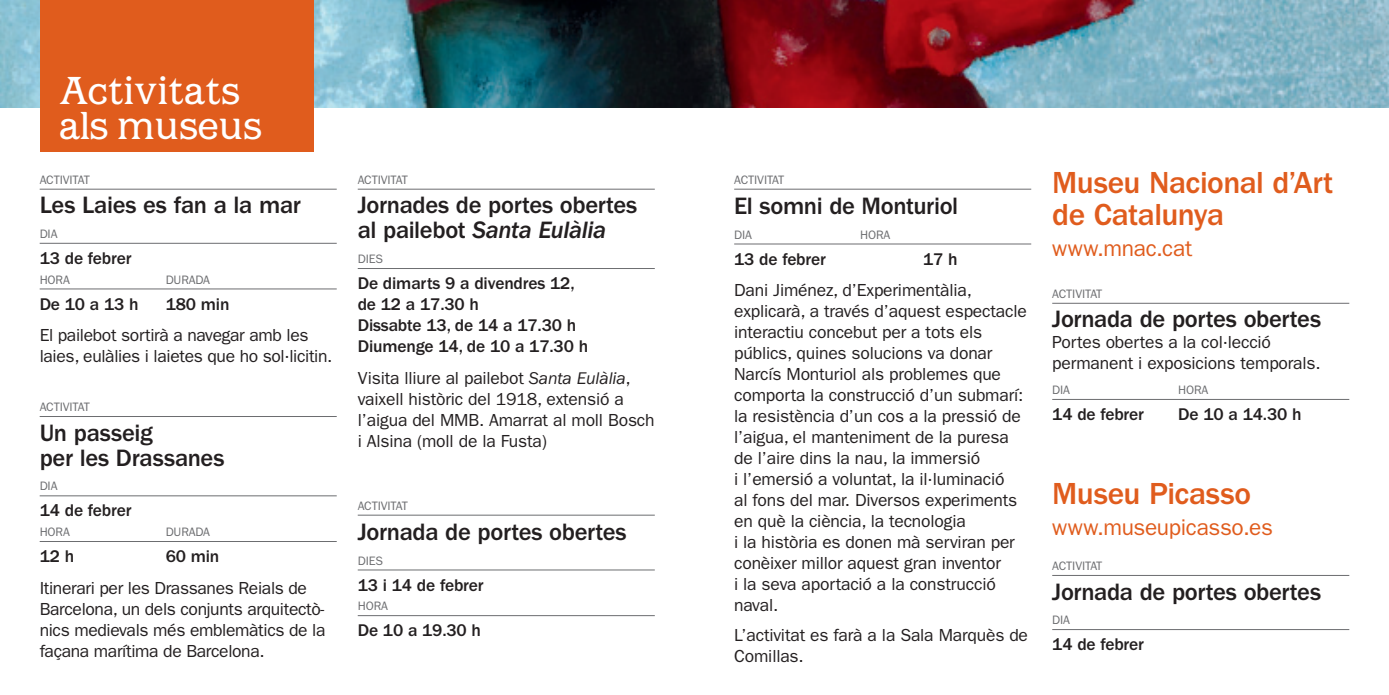
<style>
.page{position:relative;width:1389px;height:695px;background:#fff}
.page>*{position:absolute;margin:0;border:0;box-sizing:border-box;transform-origin:0 0}
.t1{font:35px/35px "Barcelona";color:#fff}
.t2{font:500 31.5px/31.5px "ITC Franklin Gothic Std";letter-spacing:-.015em;color:#e05c1d}
.t3{font:500 24.5px/25.2px "ITC Franklin Gothic Std";letter-spacing:-.015em;color:#231f20}
.t4{font:24.5px "ITC Franklin Gothic Std Med It";letter-spacing:-.015em;color:#231f20}
.t5{font:22.75px "ITC Franklin Gothic Std";letter-spacing:-.015em;color:#e05c1d}
.t6{font:17.5px/21px "ITC Franklin Gothic Std";letter-spacing:-.01em;color:#231f20}
.t7{font:500 17.5px/21px "ITC Franklin Gothic Std";letter-spacing:-.01em;color:#231f20}
.t8{font:12.25px "ITC Franklin Gothic Std";letter-spacing:-.01em;color:#6c6d70}
.s1{font-family:"ITC Franklin Gothic Std";font-weight:500}
.s2{font-style:italic}
</style>
<div class="page">
<img style="left:0;top:0;width:1389px;height:108px">
<div style="left:40px;top:0;width:274px;height:151px;background:#e05c1d"></div>
<hr style="left:40px;top:189px;width:297px;height:1px;background:#6c6d70">
<hr style="left:40px;top:243px;width:297px;height:1px;background:#6c6d70">
<hr style="left:40px;top:288px;width:297px;height:1px;background:#6c6d70">
<hr style="left:40px;top:416px;width:297px;height:1px;background:#6c6d70">
<hr style="left:40px;top:495px;width:297px;height:1px;background:#6c6d70">
<hr style="left:40px;top:541px;width:297px;height:1px;background:#6c6d70">
<hr style="left:358px;top:189px;width:297px;height:1px;background:#6c6d70">
<hr style="left:358px;top:268px;width:297px;height:1px;background:#6c6d70">
<hr style="left:358px;top:514px;width:297px;height:1px;background:#6c6d70">
<hr style="left:358px;top:569px;width:297px;height:1px;background:#6c6d70">
<hr style="left:358px;top:615px;width:297px;height:1px;background:#6c6d70">
<hr style="left:734px;top:189px;width:297px;height:1px;background:#6c6d70">
<hr style="left:734px;top:243px;width:297px;height:1px;background:#6c6d70">
<hr style="left:1052px;top:303px;width:297px;height:1px;background:#6c6d70">
<hr style="left:1052px;top:399px;width:297px;height:1px;background:#6c6d70">
<hr style="left:1052px;top:575px;width:297px;height:1px;background:#6c6d70">
<hr style="left:1052px;top:629px;width:297px;height:1px;background:#6c6d70">
<h1 class="t1" style="left:59px;top:74px;width:205px">Activitats als museus</h1>
<p class="t8" style="left:40px;top:172px;width:52px">Activitat</p>
<h3 class="t3" style="left:40px;top:193px;width:263px">Les Laies es fan a la mar</h3>
<p class="t8" style="left:40px;top:227px;width:19px">DiA</p>
<p class="t7" style="left:40px;top:248px;width:93px">13 de febrer</p>
<p class="t8" style="left:40px;top:272px;width:38px">Hora</p>
<p class="t8" style="left:166px;top:272px;width:46px">DURADA</p>
<p class="t7" style="left:40px;top:293px;width:101px">De 10 a 13 h</p>
<p class="t7" style="left:166px;top:293px;width:65px">180 min</p>
<p class="t6" style="left:40px;top:324px;width:294px">El pailebot sortirà a navegar amb les laies, eulàlies i laietes que ho sol·licitin.</p>
<p class="t8" style="left:40px;top:400px;width:52px">Activitat</p>
<h3 class="t3" style="left:40px;top:420px;width:186px">Un passeig<br>per les Drassanes</h3>
<p class="t8" style="left:40px;top:479px;width:19px">DiA</p>
<p class="t7" style="left:40px;top:500px;width:93px">14 de febrer</p>
<p class="t8" style="left:40px;top:525px;width:38px">Hora</p>
<p class="t8" style="left:166px;top:525px;width:46px">DURADA</p>
<p class="t7" style="left:40px;top:546px;width:36px">12 h</p>
<p class="t7" style="left:166px;top:546px;width:55px">60 min</p>
<p class="t6" style="left:40px;top:577px;width:287px">Itinerari per les Drassanes Reials de Barcelona, un dels conjunts arquitectò&shy;nics medievals més emblemàtics de la façana marítima de Barcelona.</p>
<p class="t8" style="left:358px;top:172px;width:52px">Activitat</p>
<h3 class="t3" style="left:358px;top:193px;width:281px">Jornades de portes obertes</h3>
<h3 class="t4" style="left:358px;top:216px;width:250px"><span class="s1">al pailebot</span> Santa Eulàlia</h3>
<p class="t8" style="left:358px;top:252px;width:27px">Dies</p>
<p class="t7" style="left:358px;top:273px;width:232px">De dimarts 9 a divendres 12, de 12 a 17.30 h<br>Dissabte 13, de 14 a 17.30 h<br>Diumenge 14, de 10 a 17.30 h</p>
<p class="t6" style="left:358px;top:367px;width:298px">Visita lliure al pailebot <span class="s2">Santa Eulàlia</span>, vaixell històric del 1918, extensió a l’aigua del MMB. Amarrat al moll Bosch i Alsina (moll de la Fusta)</p>
<p class="t8" style="left:358px;top:498px;width:52px">Activitat</p>
<h3 class="t3" style="left:358px;top:519px;width:270px">Jornada de portes obertes</h3>
<p class="t8" style="left:358px;top:553px;width:27px">Dies</p>
<p class="t7" style="left:358px;top:574px;width:127px">13 i 14 de febrer</p>
<p class="t8" style="left:358px;top:599px;width:38px">Hora</p>
<p class="t7" style="left:358px;top:620px;width:125px">De 10 a 19.30 h</p>
<p class="t8" style="left:734px;top:172px;width:52px">Activitat</p>
<h3 class="t3" style="left:734px;top:193px;width:226px">El somni de Monturiol</h3>
<p class="t8" style="left:734px;top:227px;width:58px">DiA h</p>
<p class="t8" style="left:868px;top:227px;width:24px">ora</p>
<p class="t7" style="left:734px;top:248px;width:93px">13 de febrer</p>
<p class="t7" style="left:923px;top:248px;width:36px">17 h</p>
<p class="t6" style="left:734px;top:280px;width:294px">Dani Jiménez, d’Experimentàlia, explicarà, a través d’aquest espectacle interactiu concebut per a tots els públics, quines solucions va donar Narcís Monturiol als problemes que comporta la construcció d’un submarí: la resistència d’un cos a la pressió de l’aigua, el manteniment de la puresa de l’aire dins la nau, la immersió<br>i l’emersió a voluntat, la il·luminació<br>al fons del mar. Diversos experiments en què la ciència, la tecnologia<br>i la història es donen mà serviran per conèixer millor aquest gran inventor<br>i la seva aportació a la construcció naval.</p>
<p class="t6" style="left:734px;top:624px;width:295px">L’activitat es farà a la Sala Marquès de<br>Comillas.</p>
<h2 class="t2" style="left:1052px;top:167px;width:282px">Museu Nacional d’Art de Catalunya</h2>
<h3 class="t5" style="left:1052px;top:235px;width:142px">www.mnac.cat</h3>
<p class="t8" style="left:1052px;top:286px;width:52px">Activitat</p>
<h3 class="t3" style="left:1052px;top:307px;width:270px">Jornada de portes obertes</h3>
<p class="t6" style="left:1052px;top:332px;width:270px">Portes obertes a la col·lecció permanent i exposicions temporals.</p>
<p class="t8" style="left:1052px;top:383px;width:58px">DiA h</p>
<p class="t8" style="left:1186px;top:383px;width:24px">ora</p>
<p class="t7" style="left:1052px;top:404px;width:93px">14 de febrer</p>
<p class="t7" style="left:1178px;top:404px;width:125px">De 10 a 14.30 h</p>
<h2 class="t2" style="left:1052px;top:478px;width:200px">Museu Picasso</h2>
<h3 class="t5" style="left:1052px;top:514px;width:222px">www.museupicasso.es</h3>
<p class="t8" style="left:1052px;top:558px;width:52px">Activitat</p>
<h3 class="t3" style="left:1052px;top:579px;width:270px">Jornada de portes obertes</h3>
<p class="t8" style="left:1052px;top:613px;width:19px">DiA</p>
<p class="t7" style="left:1052px;top:634px;width:93px">14 de febrer</p>
</div>
